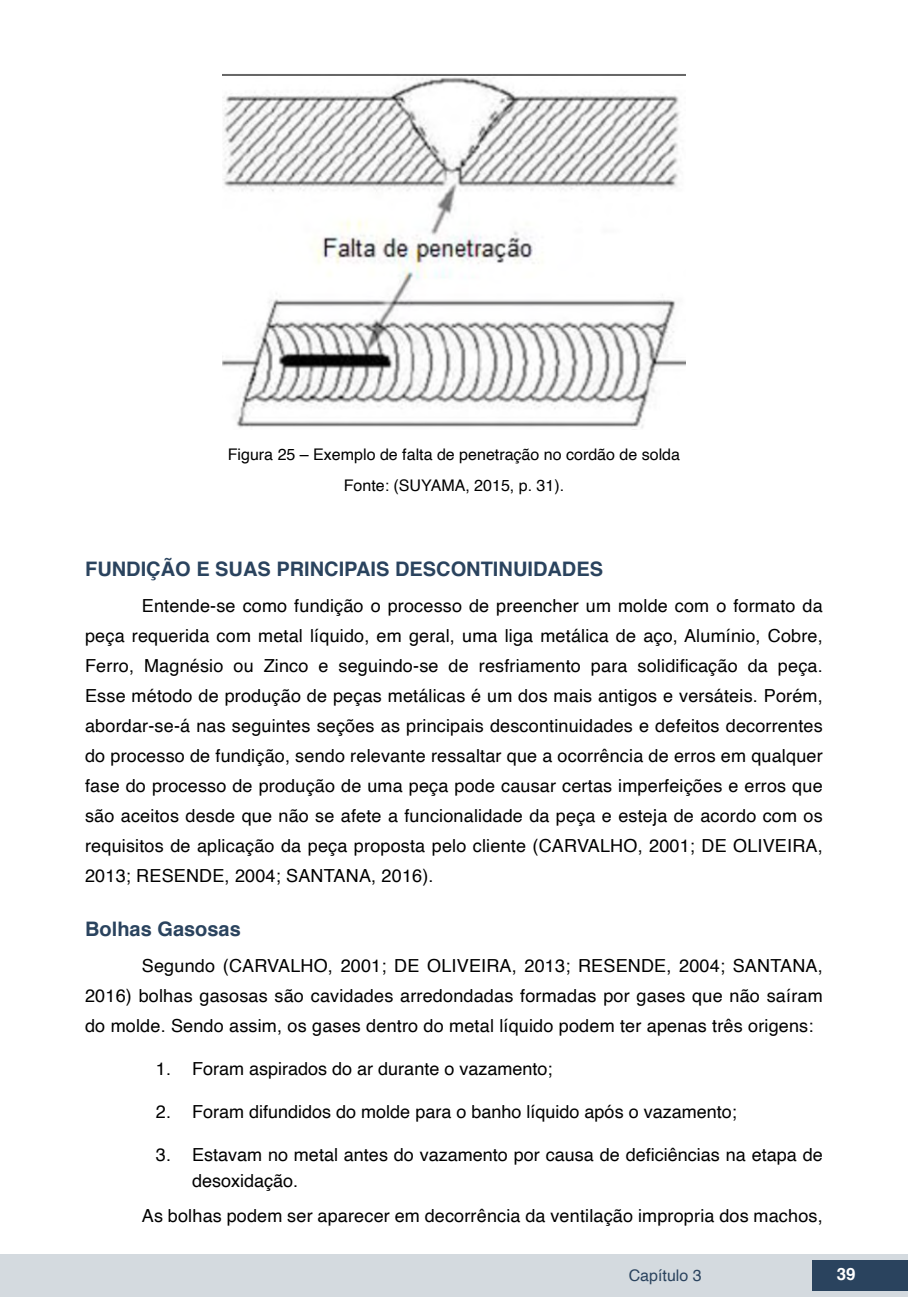
<style>
.page{position:relative;width:908px;height:1304px;background:#fff}
.page>*{position:absolute;margin:0;border:0;box-sizing:border-box;transform-origin:0 0}
.TITULOS{font:700 20px "Helvetica";color:#2a435e}
.Subtitulo{font:700 20px "Helvetica";color:#2a435e}
.txt{font:18px/30px "Helvetica";letter-spacing:.01em;color:#000;text-align:justify}
.lista_numeros{font:18px/26px "Helvetica";color:#000}
.t1{font:700 16.8px "Helvetica";color:#fff}
.imagens_graf_tab{font:16px "Helvetica";color:#000}
.t2{font:16px "Helvetica";color:#2a435e}
</style>
<div class="page">
<div style="left:0;top:1254px;width:906px;height:43px;background:#d4dadf"></div>
<div style="left:812px;top:1261px;width:95px;height:30px;background:#2a435e"></div>
<img style="left:222px;top:74px;width:463px;height:356px">
<p class="imagens_graf_tab" style="left:228px;top:442px;width:453px">Figura 25 – Exemplo de falta de penetração no cordão de solda</p>
<p class="imagens_graf_tab" style="left:343px;top:473px;width:222px">Fonte: (SUYAMA, 2015, p. 31).</p>
<p class="TITULOS" style="left:85px;top:553px;width:519px">FUNDIÇÃO E SUAS PRINCIPAIS DESCONTINUIDADES</p>
<p class="txt" style="left:85px;top:591px;width:738px;text-indent:57px">Entende-se como fundição o processo de preencher um molde com o formato da peça requerida com metal líquido, em geral, uma liga metálica de aço, Alumínio, Cobre, Ferro, Magnésio ou Zinco e seguindo-se de resfriamento para solidificação da peça.<br>Esse método de produção de peças metálicas é um dos mais antigos e versáteis. Porém, abordar-se-á nas seguintes seções as principais descontinuidades e defeitos decorrentes do processo de fundição, sendo relevante ressaltar que a ocorrência de erros em qualquer fase do processo de produção de uma peça pode causar certas imperfeições e erros que são aceitos desde que não se afete a funcionalidade da peça e esteja de acordo com os requisitos de aplicação da peça proposta pelo cliente (CARVALHO, 2001; DE OLIVEIRA, 2013; RESENDE, 2004; SANTANA, 2016).</p>
<p class="Subtitulo" style="left:85px;top:913px;width:157px">Bolhas Gasosas</p>
<p class="txt" style="left:85px;top:951px;width:738px;text-indent:57px">Segundo (CARVALHO, 2001; DE OLIVEIRA, 2013; RESENDE, 2004; SANTANA, 2016) bolhas gasosas são cavidades arredondadas formadas por gases que não saíram do molde. Sendo assim, os gases dentro do metal líquido podem ter apenas três origens:</p>
<p class="lista_numeros" style="left:156px;top:1056px;width:398px">1. Foram aspirados do ar durante o vazamento;</p>
<p class="lista_numeros" style="left:156px;top:1099px;width:582px">2. Foram difundidos do molde para o banho líquido após o vazamento;</p>
<p class="lista_numeros" style="left:192px;top:1142px;width:632px;text-indent:-36px">3. Estavam no metal antes do vazamento por causa de deficiências na etapa de desoxidação.</p>
<p class="txt" style="left:142px;top:1202px;width:682px">As bolhas podem ser aparecer em decorrência da ventilação impropria dos machos,</p>
<p class="t2" style="left:628px;top:1263px;width:74px">Capítulo 3</p>
<p class="t1" style="left:836px;top:1261px;width:20px">39</p>
</div>
